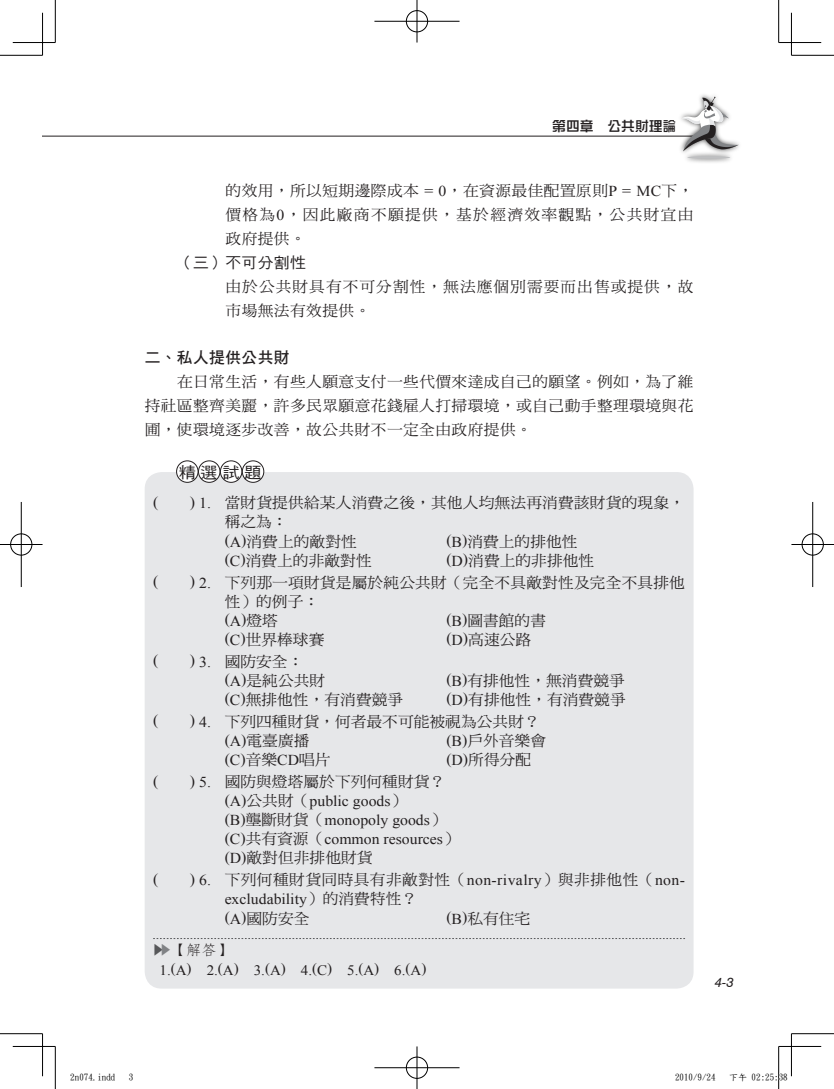
<style>
.page{position:relative;width:834px;height:1089px;background:#fff}
.page>*{position:absolute;margin:0;border:0;box-sizing:border-box;transform-origin:0 0}
.t1{font:15.75px "DF Hei Std W7";letter-spacing:.025em;color:#231f20}
.t2{font:15.45px "DF Hei Std W5";color:#231f20;scale:1.11 1}
.t3{font:15.15px/19px "DF Ming Std W5";letter-spacing:.01em;color:#231f20;scale:1.04 1}
.t4{font:15.15px/19px "Times New Roman";color:#231f20;scale:1.04 1}
.t5{font:15.15px/24px "DF Ming Std W5";letter-spacing:.065em;color:#231f20;scale:1.04 1}
.t6{font:15.15px "DF Hei Std W5";letter-spacing:.025em;color:#231f20;scale:1.04 1}
.t7{font:14.4px "Times New Roman";color:#231f20;scale:1.04 1}
.t8{font:14.4px "DF Fang Song Std W4";color:#231f20;scale:1.04 1}
.t9{font:13.8px "DF Zong Yi Std W5";color:#231f20}
.t10{font:italic 13.5px "Swiss 721 BT";color:#231f20}
.t11{font:10.8px "DF Kai Shu Std W5";color:#57585a;scale:1.25 1}
.t12{font:10.8px "DF Kai Shu Std W5";color:#808285;scale:1.25 1}
.t13{font:9px "DF Kai Shu SB Estd BF";color:#000}
.s1{font-family:"Times New Roman"}
.s2{font-family:"DF Ming Std W5"}
</style>
<div class="page">
<hr style="left:43px;top:136px;width:650px;height:1px;background:#231f20">
<img style="left:674px;top:94px;width:65px;height:69px">
<svg style="left:681px;top:97px;width:57px;height:62px"></svg>
<div style="left:145px;top:472px;width:548px;height:516px;background:#e6e7e9;border-radius:17px"></div>
<svg style="left:153px;top:938px;width:532px;height:1px"></svg>
<div style="left:176px;top:461px;width:22px;height:21px;background:#fff;border-radius:50%"></div>
<div style="left:176px;top:460px;width:22px;height:22px;border:1px solid #231f20;border-radius:50%"></div>
<div style="left:198px;top:461px;width:22px;height:21px;background:#fff;border-radius:50%"></div>
<div style="left:198px;top:460px;width:22px;height:22px;border:1px solid #231f20;border-radius:50%"></div>
<div style="left:220px;top:461px;width:22px;height:21px;background:#fff;border-radius:50%"></div>
<div style="left:220px;top:460px;width:22px;height:22px;border:1px solid #231f20;border-radius:50%"></div>
<div style="left:242px;top:461px;width:22px;height:21px;background:#fff;border-radius:50%"></div>
<div style="left:242px;top:460px;width:22px;height:22px;border:1px solid #231f20;border-radius:50%"></div>
<hr style="left:0;top:55px;width:43px;height:1px;background:#000">
<hr style="left:791px;top:55px;width:42px;height:1px;background:#000">
<hr style="left:0;top:1033px;width:43px;height:1px;background:#000">
<hr style="left:791px;top:1033px;width:42px;height:1px;background:#000">
<hr style="left:55px;top:0;width:1px;height:43px;background:#000">
<hr style="left:55px;top:1046px;width:1px;height:43px;background:#000">
<hr style="left:778px;top:0;width:1px;height:43px;background:#000">
<hr style="left:778px;top:1046px;width:1px;height:43px;background:#000">
<hr style="left:13px;top:42px;width:42px;height:1px;background:#000">
<hr style="left:778px;top:42px;width:43px;height:1px;background:#000">
<hr style="left:13px;top:1046px;width:42px;height:1px;background:#000">
<hr style="left:778px;top:1046px;width:43px;height:1px;background:#000">
<hr style="left:42px;top:13px;width:1px;height:42px;background:#000">
<hr style="left:42px;top:1033px;width:1px;height:43px;background:#000">
<hr style="left:791px;top:13px;width:1px;height:42px;background:#000">
<hr style="left:791px;top:1033px;width:1px;height:43px;background:#000">
<div style="left:405px;top:10px;width:23px;height:23px;border:2px solid #fff;border-radius:50%"></div>
<hr style="left:374px;top:20px;width:85px;height:2px;background:#fff">
<hr style="left:416px;top:0;width:2px;height:43px;background:#fff">
<div style="left:406px;top:10px;width:22px;height:22px;border:1px solid #000;border-radius:50%"></div>
<hr style="left:374px;top:21px;width:85px;height:1px;background:#000">
<hr style="left:416px;top:0;width:1px;height:43px;background:#000">
<div style="left:405px;top:1056px;width:23px;height:23px;border:2px solid #fff;border-radius:50%"></div>
<hr style="left:374px;top:1066px;width:85px;height:2px;background:#fff">
<hr style="left:416px;top:1046px;width:2px;height:43px;background:#fff">
<div style="left:406px;top:1056px;width:22px;height:22px;border:1px solid #000;border-radius:50%"></div>
<hr style="left:374px;top:1067px;width:85px;height:1px;background:#000">
<hr style="left:416px;top:1046px;width:1px;height:43px;background:#000">
<div style="left:10px;top:533px;width:23px;height:23px;border:2px solid #fff;border-radius:50%"></div>
<hr style="left:0;top:543px;width:43px;height:2px;background:#fff">
<hr style="left:20px;top:502px;width:2px;height:85px;background:#fff">
<div style="left:10px;top:533px;width:22px;height:22px;border:1px solid #000;border-radius:50%"></div>
<hr style="left:0;top:544px;width:43px;height:1px;background:#000">
<hr style="left:21px;top:502px;width:1px;height:85px;background:#000">
<div style="left:801px;top:533px;width:23px;height:23px;border:2px solid #fff;border-radius:50%"></div>
<hr style="left:791px;top:543px;width:42px;height:2px;background:#fff">
<hr style="left:811px;top:502px;width:2px;height:85px;background:#fff">
<div style="left:801px;top:533px;width:22px;height:22px;border:1px solid #000;border-radius:50%"></div>
<hr style="left:791px;top:544px;width:42px;height:1px;background:#000">
<hr style="left:812px;top:502px;width:1px;height:85px;background:#000">
<svg style="left:778px;top:1070px;width:2px;height:16px"></svg>
<p class="t9" style="left:552px;top:119px;width:126px">第四章　公共財理論</p>
<p class="t3" style="left:225px;top:178px;width:451px;line-height:24px;text-align:justify">的效用，所以短期邊際成本 <span class="s1">= 0</span>，在資源最佳配置原則<span class="s1">P = MC</span>下，價格為<span class="s1">0</span>，因此廠商不願提供，基於經濟效率觀點，公共財宜由政府提供。</p>
<p class="t6" style="left:177px;top:255px;width:125px">（三）不可分割性</p>
<p class="t5" style="left:225px;top:274px;width:451px">由於公共財具有不可分割性，無法應個別需要而出售或提供，故市場無法有效提供。</p>
<p class="t1" style="left:145px;top:349px;width:146px">二、私人提供公共財</p>
<p class="t3" style="left:145px;top:369px;width:529px;line-height:24px;text-align:justify;text-indent:32px">在日常生活，有些人願意支付一些代價來達成自己的願望。例如，為了維持社區整齊美麗，許多民眾願意花錢雇人打掃環境，或自己動手整理環境與花圃，使環境逐步改善，故公共財不一定全由政府提供。</p>
<p class="t2" style="left:179px;top:463px;width:76px">精選試題</p>
<p class="t4" style="left:153px;top:492px;width:7px">(</p>
<p class="t3" style="left:225px;top:493px;width:444px;text-indent:-35px"><span class="s1">) 1.</span> 當財貨提供給某人消費之後，其他人均無法再消費該財貨的現象，稱之為：<br><span class="s1">(A)</span>消費上的敵對性</p>
<p class="t3" style="left:446px;top:531px;width:128px"><span class="s1">(B)</span>消費上的排他性</p>
<p class="t3" style="left:225px;top:550px;width:143px"><span class="s1">(C)</span>消費上的非敵對性</p>
<p class="t3" style="left:446px;top:550px;width:144px"><span class="s1">(D)</span>消費上的非排他性</p>
<p class="t4" style="left:153px;top:571px;width:7px">(</p>
<p class="t3" style="left:225px;top:572px;width:444px;text-indent:-35px"><span class="s1">) 2.</span> 下列那一項財貨是屬於純公共財（完全不具敵對性及完全不具排他性）的例子：</p>
<p class="t4" style="left:225px;top:609px;width:53px">(A)<span class="s2">燈塔</span></p>
<p class="t3" style="left:446px;top:610px;width:97px"><span class="s1">(B)</span>圖書館的書</p>
<p class="t3" style="left:225px;top:629px;width:97px"><span class="s1">(C)</span>世界棒球賽</p>
<p class="t3" style="left:446px;top:629px;width:83px"><span class="s1">(D)</span>高速公路</p>
<p class="t4" style="left:153px;top:650px;width:7px">(</p>
<p class="t3" style="left:225px;top:651px;width:98px;text-indent:-35px"><span class="s1">) 3.</span> 國防安全：<span class="s1">(A)</span>是純公共財</p>
<p class="t3" style="left:446px;top:670px;width:173px"><span class="s1">(B)</span>有排他性，無消費競爭</p>
<p class="t3" style="left:225px;top:689px;width:173px"><span class="s1">(C)</span>無排他性，有消費競爭</p>
<p class="t3" style="left:446px;top:689px;width:174px"><span class="s1">(D)</span>有排他性，有消費競爭</p>
<p class="t4" style="left:153px;top:710px;width:7px">(</p>
<p class="t3" style="left:225px;top:711px;width:304px;text-indent:-35px"><span class="s1">) 4.</span> 下列四種財貨，何者最不可能被視為公共財？<span class="s1">(A)</span>電臺廣播</p>
<p class="t3" style="left:446px;top:730px;width:97px"><span class="s1">(B)</span>戶外音樂會</p>
<p class="t4" style="left:225px;top:750px;width:103px">(C)<span class="s2">音樂</span>CD<span class="s2">唱片</span></p>
<p class="t3" style="left:446px;top:750px;width:83px"><span class="s1">(D)</span>所得分配</p>
<p class="t4" style="left:153px;top:770px;width:7px">(</p>
<p class="t3" style="left:190px;top:772px;width:247px"><span class="s1">) 5.</span> 國防與燈塔屬於下列何種財貨？</p>
<p class="t4" style="left:225px;top:791px;width:227px">(A)<span class="s2">公共財（</span>public goods<span class="s2">）<br></span>(B)<span class="s2">壟斷財貨（</span>monopoly goods<span class="s2">）</span>(C)<span class="s2">共有資源（</span>common resources<span class="s2">）</span></p>
<p class="t3" style="left:225px;top:848px;width:144px"><span class="s1">(D)</span>敵對但非排他財貨</p>
<p class="t4" style="left:153px;top:869px;width:7px">(</p>
<p class="t3" style="left:190px;top:870px;width:477px"><span class="s1">) 6.</span> 下列何種財貨同時具有非敵對性（<span class="s1">non-rivalry</span>）與非排他性（<span class="s1">non-</span></p>
<p class="t4" style="left:225px;top:889px;width:187px">excludability<span class="s2">）的消費特性？</span></p>
<p class="t3" style="left:225px;top:908px;width:83px"><span class="s1">(A)</span>國防安全</p>
<p class="t3" style="left:446px;top:908px;width:82px"><span class="s1">(B)</span>私有住宅</p>
<p class="t11" style="left:164px;top:943px;width:12px;rotate:90deg">▲</p>
<p class="t12" style="left:172px;top:943px;width:12px;rotate:90deg">▲</p>
<p class="t8" style="left:171px;top:942px;width:59px">【解答】</p>
<p class="t7" style="left:159px;top:960px;width:258px">1.(A) 2.(A) 3.(A) 4.(C) 5.(A) 6.(A)</p>
<p class="t10" style="left:714px;top:974px;width:21px">4-3</p>
<p class="t13" style="left:70px;top:1072px;width:46px">2n074.indd</p>
<p class="t13" style="left:129px;top:1072px;width:6px">3</p>
<p class="t13" style="left:675px;top:1072px;width:42px">2010/9/24</p>
<p class="t13" style="left:729px;top:1072px;width:60px">下午 02:25:38</p>
</div>
